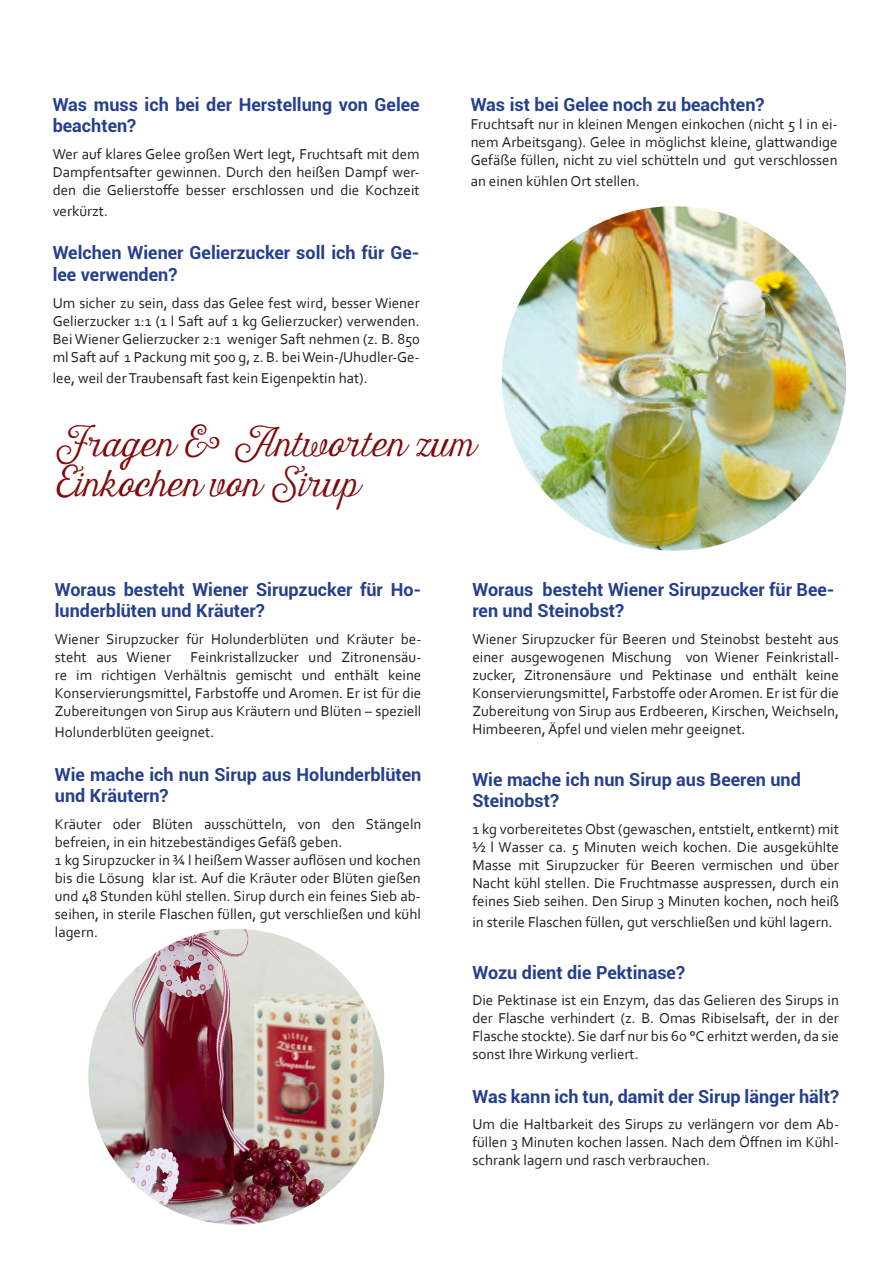
<style>
.page{position:relative;width:893px;height:1263px;background:#fff}
.page>*{position:absolute;margin:0;border:0;box-sizing:border-box;transform-origin:0 0}
.t1{font:33px/39.6px "Harman Script";color:#81080a}
.t2{font:700 18px/21.6px "Roboto";color:#253f8e}
.t3{font:15px/18px "Corbel";color:#231f20;text-align:justify}
</style>
<div class="page">
<img style="left:502px;top:206px;width:344px;height:345px;border-radius:172px">
<img style="left:88px;top:929px;width:296px;height:296px;border-radius:148px">
<p class="t2" style="left:53px;top:93px;width:368px">Was muss ich bei der Herstellung von Gelee beachten?</p>
<p class="t3" style="left:53px;top:144px;width:368px">Wer auf klares Gelee großen Wert legt, Fruchtsaft mit dem Dampfentsafter gewinnen. Durch den heißen Dampf wer&shy;den die Gelierstoffe besser erschlossen und die Kochzeit</p>
<p class="t3" style="left:53px;top:202px;width:57px">verkürzt.</p>
<p class="t2" style="left:53px;top:242px;width:368px">Welchen Wiener Gelierzucker soll ich für Ge&shy;lee verwenden?</p>
<p class="t3" style="left:53px;top:293px;width:368px">Um sicher zu sein, dass das Gelee fest wird, besser Wiener Gelierzucker 1:1 (1 l Saft auf 1 kg Gelierzucker) verwenden.<br>Bei Wiener Gelierzucker 2:1 weniger Saft nehmen (z. B. 850 ml Saft auf 1 Packung mit 500 g, z. B. bei Wein-/Uhudler-Ge-</p>
<p class="t3" style="left:53px;top:369px;width:316px">lee, weil der Traubensaft fast kein Eigenpektin hat).</p>
<p class="t2" style="left:471px;top:93px;width:295px">Was ist bei Gelee noch zu beachten?</p>
<p class="t3" style="left:471px;top:114px;width:368px">Fruchtsaft nur in kleinen Mengen einkochen (nicht 5 l in ei&shy;nem Arbeitsgang). Gelee in möglichst kleine, glattwandige Gefäße füllen, nicht zu viel schütteln und gut verschlossen</p>
<p class="t3" style="left:471px;top:172px;width:171px">an einen kühlen Ort stellen.</p>
<p class="t1" style="left:53px;top:425px;width:423px">Fragen &amp; Antworten zum<br>Einkochen von Sirup</p>
<p class="t2" style="left:55px;top:578px;width:368px">Woraus besteht Wiener Sirupzucker für Ho&shy;lunderblüten und Kräuter?</p>
<p class="t3" style="left:55px;top:629px;width:368px">Wiener Sirupzucker für Holunderblüten und Kräuter be&shy;steht aus Wiener</p>
<p class="t3" style="left:55px;top:647px;width:368px;text-indent:136px">Feinkristallzucker und Zitronensäu&shy;re im richtigen Verhältnis gemischt und enthält keine Konservierungsmittel, Farbstoffe und Aromen. Er ist für die Zubereitungen von Sirup aus Kräutern und Blüten – speziell</p>
<p class="t3" style="left:55px;top:723px;width:161px">Holunderblüten geeignet.</p>
<p class="t2" style="left:55px;top:763px;width:368px">Wie mache ich nun Sirup aus Holunderblüten und Kräutern?</p>
<p class="t3" style="left:55px;top:814px;width:368px">Kräuter oder Blüten ausschütteln, von den Stängeln befreien, in ein hitzebeständiges Gefäß geben.</p>
<p class="t3" style="left:55px;top:850px;width:368px">1 kg Sirupzucker in ¾ l heißem Wasser auflösen und kochen bis die Lösung klar ist. Auf die Kräuter oder Blüten gießen und 48 Stunden kühl stellen. Sirup durch ein feines Sieb ab&shy;seihen, in sterile Flaschen füllen, gut verschließen und kühl lagern.</p>
<p class="t2" style="left:472px;top:578px;width:364px">Woraus besteht Wiener Sirupzucker für Bee&shy;ren und Steinobst?</p>
<p class="t3" style="left:472px;top:629px;width:368px">Wiener Sirupzucker für Beeren und Steinobst besteht aus einer ausgewogenen Mischung von Wiener Feinkristall&shy;zucker, Zitronensäure und Pektinase und enthält keine Konservierungsmittel, Farbstoffe oder Aromen. Er ist für die Zubereitung von Sirup aus Erdbeeren, Kirschen, Weichseln, Himbeeren, Äpfel und vielen mehr geeignet.</p>
<p class="t2" style="left:472px;top:768px;width:330px">Wie mache ich nun Sirup aus Beeren und<br>Steinobst?</p>
<p class="t3" style="left:472px;top:819px;width:368px">1 kg vorbereitetes Obst (gewaschen, entstielt, entkernt) mit ½ l Wasser ca. 5 Minuten weich kochen. Die ausgekühlte Masse mit Sirupzucker für Beeren vermischen und über Nacht kühl stellen. Die Fruchtmasse auspressen, durch ein feines Sieb seihen. Den Sirup 3 Minuten kochen, noch heiß</p>
<p class="t3" style="left:472px;top:913px;width:362px">in sterile Flaschen füllen, gut verschließen und kühl lagern.</p>
<p class="t2" style="left:472px;top:961px;width:214px">Wozu dient die Pektinase?</p>
<p class="t3" style="left:472px;top:991px;width:368px">Die Pektinase ist ein Enzym, das das Gelieren des Sirups in der Flasche verhindert (z. B. Omas Ribiselsaft, der in der Flasche stockte). Sie darf nur bis 60 °C erhitzt werden, da sie sonst Ihre Wirkung verliert.</p>
<p class="t2" style="left:472px;top:1085px;width:368px">Was kann ich tun, damit der Sirup länger hält?</p>
<p class="t3" style="left:472px;top:1115px;width:368px">Um die Haltbarkeit des Sirups zu verlängern vor dem Ab&shy;füllen 3 Minuten kochen lassen. Nach dem Öffnen im Kühl&shy;schrank lagern und rasch verbrauchen.</p>
</div>
